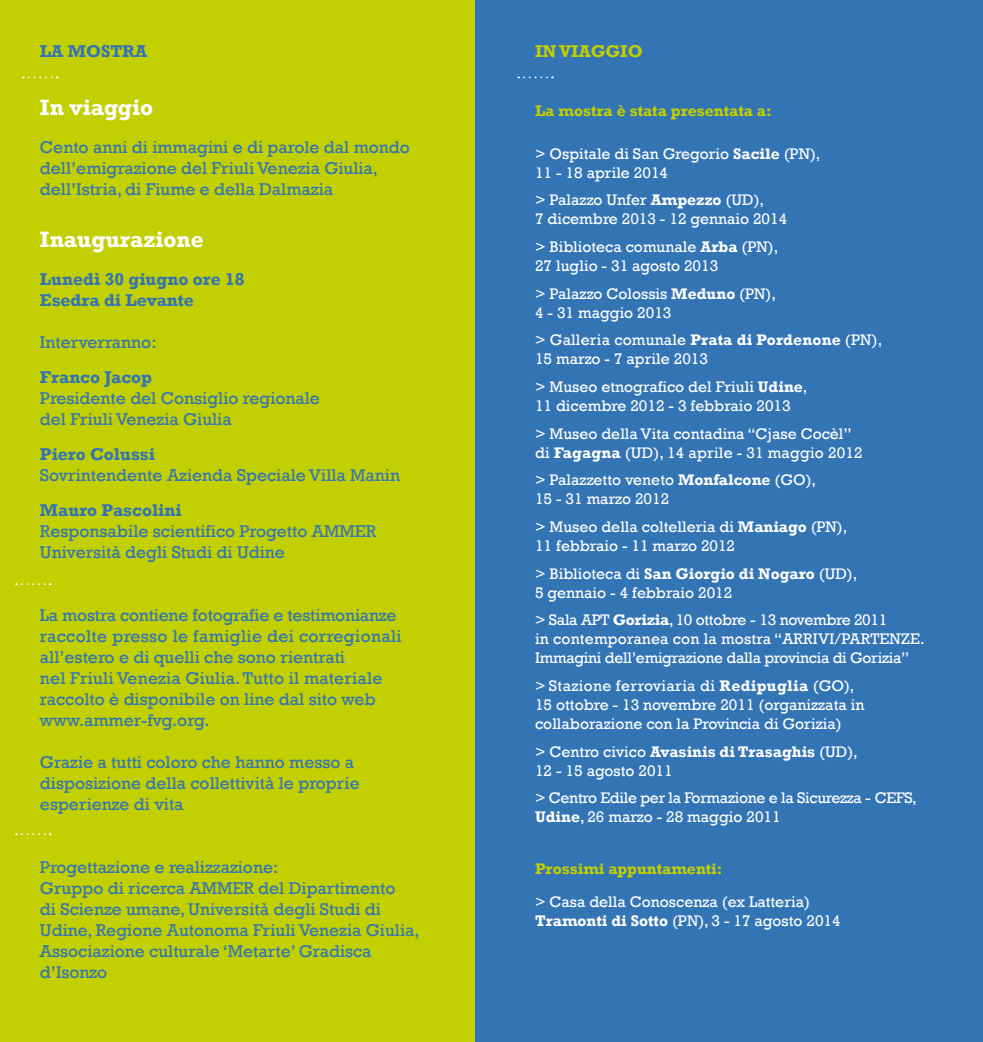
<style>
.page{position:relative;width:983px;height:1042px;background:#fff}
.page>*{position:absolute;margin:0;border:0;box-sizing:border-box;transform-origin:0 0}
.t1{font:700 22.75px "Rockwell";color:#fff}
.t2{font:17.5px/21px "Rockwell";color:#3374b5}
.t3{font:700 17.5px/21px "Rockwell";color:#3374b5}
.t4{font:700 17.5px "Rockwell";color:#c2cf00}
.t5{font:15.75px/18.9px "Rockwell";color:#fff}
.t6{font:15.75px/18.9px "Rockwell";letter-spacing:-.02em;color:#fff}
.t7{font:700 15.75px "Rockwell";color:#c2cf00}
.s1{font-weight:700}
</style>
<div class="page">
<div style="left:0;top:0;width:478px;height:1042px;background:#c2cf00"></div>
<div style="left:475px;top:0;width:507px;height:1042px;background:#3374b5"></div>
<svg style="left:518px;top:77px;width:35px;height:1px"></svg>
<svg style="left:16px;top:583px;width:35px;height:2px"></svg>
<svg style="left:23px;top:77px;width:35px;height:1px"></svg>
<svg style="left:16px;top:833px;width:35px;height:2px"></svg>
<p class="t3" style="left:40px;top:40px;width:109px">LA MOSTRA</p>
<h1 class="t1" style="left:40px;top:94px;width:115px">In viaggio</h1>
<p class="t2" style="left:40px;top:137px;width:371px">Cento anni di immagini e di parole dal mondo dell’emigrazione del Friuli Venezia Giulia, dell’Istria, di Fiume e della Dalmazia</p>
<h1 class="t1" style="left:40px;top:225px;width:165px">Inaugurazione</h1>
<p class="t3" style="left:40px;top:268px;width:206px">Lunedì 30 giugno ore 18<br>Esedra di Levante</p>
<p class="t2" style="left:40px;top:331px;width:118px">Interverranno:</p>
<p class="t3" style="left:40px;top:366px;width:114px">Franco Jacop</p>
<p class="t2" style="left:40px;top:387px;width:281px">Presidente del Consiglio regionale del Friuli Venezia Giulia</p>
<p class="t3" style="left:40px;top:443px;width:117px">Piero Colussi</p>
<p class="t2" style="left:40px;top:464px;width:361px">Sovrintendente Azienda Speciale Villa Manin</p>
<p class="t3" style="left:40px;top:499px;width:143px">Mauro Pascolini</p>
<p class="t2" style="left:40px;top:520px;width:338px">Responsabile scientifico Progetto AMMER<br>Università degli Studi di Udine</p>
<p class="t2" style="left:40px;top:604px;width:363px">La mostra contiene fotografie e testimonianze raccolte presso le famiglie dei corregionali all’estero e di quelli che sono rientrati<br>nel Friuli Venezia Giulia. Tutto il materiale raccolto è disponibile on line dal sito web www.ammer-fvg.org.</p>
<p class="t2" style="left:40px;top:751px;width:321px">Grazie a tutti coloro che hanno messo a disposizione della collettività le proprie esperienze di vita</p>
<p class="t2" style="left:40px;top:856px;width:381px">Progettazione e realizzazione:<br>Gruppo di ricerca AMMER del Dipartimento<br>di Scienze umane, Università degli Studi di Udine, Regione Autonoma Friuli Venezia Giulia, Associazione culturale ‘Metarte’ Gradisca d’Isonzo</p>
<p class="t4" style="left:535px;top:40px;width:109px">IN VIAGGIO</p>
<p class="t7" style="left:535px;top:101px;width:238px">La mostra è stata presentata a:</p>
<p class="t5" style="left:535px;top:144px;width:287px">&gt; Ospitale di San Gregorio <span class="s1">Sacile</span> (PN),<br>11 - 18 aprile 2014</p>
<p class="t5" style="left:535px;top:191px;width:253px">&gt; Palazzo Unfer <span class="s1">Ampezzo</span> (UD),<br>7 dicembre 2013 - 12 gennaio 2014</p>
<p class="t5" style="left:535px;top:237px;width:245px">&gt; Biblioteca comunale <span class="s1">Arba</span> (PN),<br>27 luglio - 31 agosto 2013</p>
<p class="t5" style="left:535px;top:284px;width:242px">&gt; Palazzo Colossis <span class="s1">Meduno</span> (PN),<br>4 - 31 maggio 2013</p>
<p class="t5" style="left:535px;top:331px;width:349px">&gt; Galleria comunale <span class="s1">Prata di Pordenone</span> (PN),<br>15 marzo - 7 aprile 2013</p>
<p class="t5" style="left:535px;top:377px;width:274px">&gt; Museo etnografico del Friuli <span class="s1">Udine</span>,<br>11 dicembre 2012 - 3 febbraio 2013</p>
<p class="t5" style="left:535px;top:424px;width:329px">&gt; Museo della Vita contadina “Cjase Cocèl” di <span class="s1">Fagagna</span> (UD), 14 aprile - 31 maggio 2012</p>
<p class="t5" style="left:535px;top:471px;width:282px">&gt; Palazzetto veneto <span class="s1">Monfalcone</span> (GO),<br>15 - 31 marzo 2012</p>
<p class="t5" style="left:535px;top:517px;width:314px">&gt; Museo della coltelleria di <span class="s1">Maniago</span> (PN),<br>11 febbraio - 11 marzo 2012</p>
<p class="t5" style="left:535px;top:564px;width:324px">&gt; Biblioteca di <span class="s1">San Giorgio di Nogaro</span> (UD),<br>5 gennaio - 4 febbraio 2012</p>
<p class="t6" style="left:535px;top:611px;width:391px">&gt; Sala APT <span class="s1">Gorizia</span>, 10 ottobre - 13 novembre 2011<br>in contemporanea con la mostra “ARRIVI/PARTENZE.<br>Immagini dell’emigrazione dalla provincia di Gorizia”</p>
<p class="t5" style="left:535px;top:676px;width:331px">&gt; Stazione ferroviaria di <span class="s1">Redipuglia</span> (GO),<br>15 ottobre - 13 novembre 2011 (organizzata in collaborazione con la Provincia di Gorizia)</p>
<p class="t5" style="left:535px;top:742px;width:324px">&gt; Centro civico <span class="s1">Avasinis di Trasaghis</span> (UD),<br>12 - 15 agosto 2011</p>
<p class="t6" style="left:535px;top:789px;width:383px">&gt; Centro Edile per la Formazione e la Sicurezza - CEFS,<br><span class="s1">Udine</span>, 26 marzo - 28 maggio 2011</p>
<p class="t7" style="left:535px;top:859px;width:189px">Prossimi appuntamenti:</p>
<p class="t5" style="left:535px;top:892px;width:307px">&gt; Casa della Conoscenza (ex Latteria)<br><span class="s1">Tramonti di Sotto</span> (PN), 3 - 17 agosto 2014</p>
</div>
